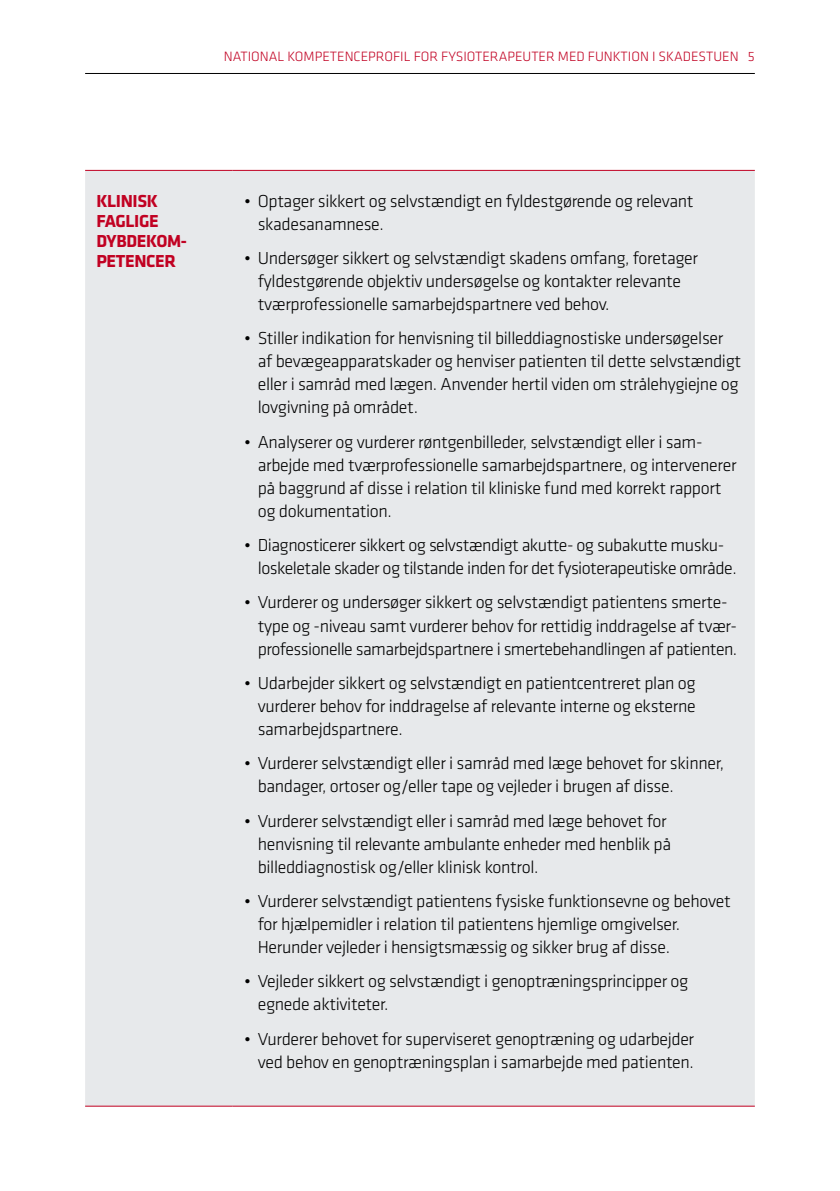
<style>
.page{position:relative;width:840px;height:1191px;background:#fff}
.page>*{position:absolute;margin:0;border:0;box-sizing:border-box;transform-origin:0 0}
.t1{font:300 18px/23px "Klavika";letter-spacing:-.02em;color:#000}
.t2{font:700 18px/20px "Klavika";letter-spacing:-.02em;color:#c10122}
.t3{font:300 14px "Klavika";color:#c10122}
</style>
<div class="page">
<hr style="left:85px;top:73px;width:669px;height:1px;background:#000">
<div style="left:85px;top:171px;width:669px;height:934px;background:#e7e9eb"></div>
<hr style="left:85px;top:170px;width:147px;height:1px;background:#c10122">
<hr style="left:232px;top:170px;width:522px;height:1px;background:#c10122">
<hr style="left:85px;top:1105px;width:147px;height:1px;background:#c10122">
<hr style="left:232px;top:1105px;width:522px;height:1px;background:#c10122">
<p class="t3" style="left:224px;top:49px;width:532px">NATIONAL KOMPETENCEPROFIL FOR FYSIOTERAPEUTER MED FUNKTION I SKADESTUEN 5</p>
<p class="t2" style="left:96px;top:191px;width:92px">KLINISK<br>FAGLIGE<br>DYBDEKOM-<br>PETENCER</p>
<p class="t1" style="left:257px;top:189px;width:437px;text-indent:-14px">• Optager sikkert og selvstændigt en fyldestgørende og relevant skadesanamnese.</p>
<p class="t1" style="left:257px;top:247px;width:441px;text-indent:-14px">• Undersøger sikkert og selvstændigt skadens omfang, foretager fyldestgørende objektiv undersøgelse og kontakter relevante tværprofessionelle samarbejdspartnere ved behov.</p>
<p class="t1" style="left:257px;top:327px;width:484px;text-indent:-14px">• Stiller indikation for henvisning til billeddiagnostiske undersøgelser af bevægeapparatskader og henviser patienten til dette selvstændigt eller i samråd med lægen. Anvender hertil viden om strålehygiejne og lovgivning på området.</p>
<p class="t1" style="left:257px;top:430px;width:480px;text-indent:-14px">• Analyserer og vurderer røntgenbilleder, selvstændigt eller i sam&shy;arbejde med tværprofessionelle samarbejdspartnere, og intervenerer på baggrund af disse i relation til kliniske fund med korrekt rapport og dokumentation.</p>
<p class="t1" style="left:257px;top:534px;width:480px;text-indent:-14px">• Diagnosticerer sikkert og selvstændigt akutte- og subakutte musku&shy;loskeletale skader og tilstande inden for det fysioterapeutiske område.</p>
<p class="t1" style="left:257px;top:591px;width:480px;text-indent:-14px">• Vurderer og undersøger sikkert og selvstændigt patientens smerte&shy;type og -niveau samt vurderer behov for rettidig inddragelse af tvær&shy;professionelle samarbejdspartnere i smertebehandlingen af patienten.</p>
<p class="t1" style="left:257px;top:671px;width:439px;text-align:justify;text-indent:-14px">• Udarbejder sikkert og selvstændigt en patientcentreret plan og vurderer behov for inddragelse af relevante interne og eksterne samarbejdspartnere.</p>
<p class="t1" style="left:257px;top:752px;width:467px;text-indent:-14px">• Vurderer selvstændigt eller i samråd med læge behovet for skinner, bandager, ortoser og/eller tape og vejleder i brugen af disse.</p>
<p class="t1" style="left:257px;top:809px;width:414px;text-indent:-14px">• Vurderer selvstændigt eller i samråd med læge behovet for henvisning til relevante ambulante enheder med henblik på billeddiagnostisk og/eller klinisk kontrol.</p>
<p class="t1" style="left:257px;top:890px;width:474px;text-indent:-14px">• Vurderer selvstændigt patientens fysiske funktionsevne og behovet for hjælpemidler i relation til patientens hjemlige omgivelser.<br>Herunder vejleder i hensigtsmæssig og sikker brug af disse.</p>
<p class="t1" style="left:257px;top:970px;width:432px;text-indent:-14px">• Vejleder sikkert og selvstændigt i genoptræningsprincipper og egnede aktiviteter.</p>
<p class="t1" style="left:244px;top:1027px;width:451px;text-align:right">• Vurderer behovet for superviseret genoptræning og udarbejder ved behov en genoptræningsplan i samarbejde med patienten.</p>
</div>
